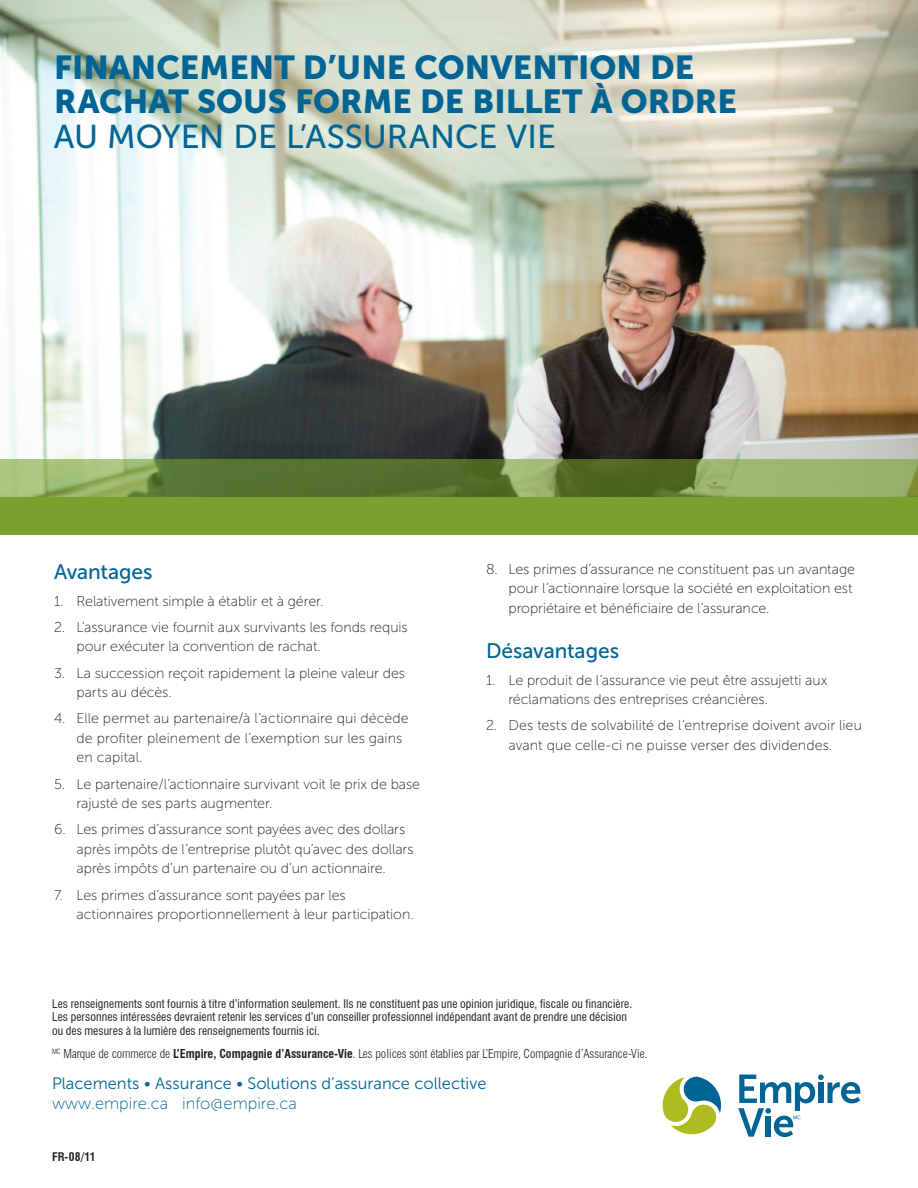
<style>
.page{position:relative;width:918px;height:1188px;background:#fff}
.page>*{position:absolute;margin:0;border:0;box-sizing:border-box;transform-origin:0 0}
.t1{font:33px/34.5px "Museo Sans 900";color:#006494}
.t2{font:33px "Museo Sans 500";color:#006494}
.t3{font:21px "Museo Sans 500";letter-spacing:-.005em;color:#006494}
.t4{font:16.5px "Museo Sans 300";color:#006494}
.t5{font:16.5px "Museo Sans 100";color:#006494}
.t6{font:14.25px/19.5px "Museo Sans 100";color:#231f20}
.t7{font:300 condensed 12px "Swiss 721 BT";color:#231f20}
.t8{font:condensed 11.7px/13.5px "Swiss 721 BT";letter-spacing:.01em;color:#231f20}
.t9{font:700 condensed 11.7px "Swiss 721 BT";color:#231f20}
.s1{font-weight:700}
</style>
<div class="page">
<img style="left:0;top:0;width:918px;height:459px">
<div style="left:0;top:497px;width:918px;height:37px;background:#78a22d"></div>
<svg style="left:0;top:459px;width:918px;height:38px;background:#758f4a"></svg>
<svg style="left:738px;top:1074px;width:122px;height:63px"></svg>
<svg style="left:663px;top:1077px;width:59px;height:58px"></svg>
<h1 class="t1" style="left:54px;top:50px;width:684px">FINANCEMENT D’UNE CONVENTION DE<br>RACHAT SOUS FORME DE BILLET À ORDRE</h1>
<h1 class="t2" style="left:54px;top:118px;width:499px">AU MOYEN de l’assu ran ce vie</h1>
<h2 class="t3" style="left:54px;top:561px;width:100px">Avantages</h2>
<p class="t6" style="left:54px;top:591px;width:271px">1. Relativement simple à établir et à gérer.</p>
<p class="t6" style="left:77px;top:617px;width:333px;text-indent:-23px">2. L’assurance vie fournit aux survivants les fonds requis pour exécuter la convention de rachat.</p>
<p class="t6" style="left:77px;top:663px;width:330px;text-indent:-23px">3. La succession reçoit rapidement la pleine valeur des parts au décès.</p>
<p class="t6" style="left:77px;top:709px;width:334px;text-indent:-23px">4. Elle permet au partenaire/à l’actionnaire qui décède de profiter pleinement de l’exemption sur les gains en capital.</p>
<p class="t6" style="left:77px;top:774px;width:345px;text-indent:-23px">5. Le partenaire/l’actionnaire survivant voit le prix de base rajusté de ses parts augmenter.</p>
<p class="t6" style="left:77px;top:820px;width:339px;text-indent:-23px">6. Les primes d’assurance sont payées avec des dollars après impôts de l’entreprise plutôt qu’avec des dollars après impôts d’un partenaire ou d’un actionnaire.</p>
<p class="t6" style="left:77px;top:885px;width:339px;text-indent:-23px">7. Les primes d’assurance sont payées par les actionnaires proportionnellement à leur participation.</p>
<p class="t6" style="left:509px;top:559px;width:348px;text-indent:-23px">8. Les primes d’assurance ne constituent pas un avantage pour l’actionnaire lorsque la société en exploitation est propriétaire et bénéficiaire de l’assurance.</p>
<h2 class="t3" style="left:486px;top:640px;width:135px">Désavantages</h2>
<p class="t6" style="left:509px;top:670px;width:320px;text-indent:-23px">1. Le produit de l’assurance vie peut être assujetti aux réclamations des entreprises créancières.</p>
<p class="t6" style="left:486px;top:716px;width:377px;text-align:center">2. Des tests de solvabilité de l’entreprise doivent avoir lieu avant que celle-ci ne puisse verser des dividendes.</p>
<p class="t8" style="left:52px;top:997px;width:582px">Les renseignements sont fournis à titre d’information seulement. Ils ne constituent pas une opinion juridique, fiscale ou financière.<br>Les personnes intéressées devraient retenir les services d’un conseiller professionnel indépendant avant de prendre une décision ou des mesures à la lumière des renseignements fournis ici.</p>
<p class="t7" style="left:52px;top:1047px;width:597px"><sup>MC</sup> Marque de commerce de <span class="s1">L’Empire, Compagnie d’Assurance-Vie</span>. Les polices sont établies par L’Empire, Compagnie d’Assurance-Vie.</p>
<p class="t4" style="left:52px;top:1075px;width:436px">Placements • Assurance • Solutions d’assurance collective</p>
<p class="t5" style="left:52px;top:1095px;width:246px">www.empire.ca info@empire.ca</p>
<p class="t9" style="left:52px;top:1150px;width:45px">FR-08/11</p>
</div>
